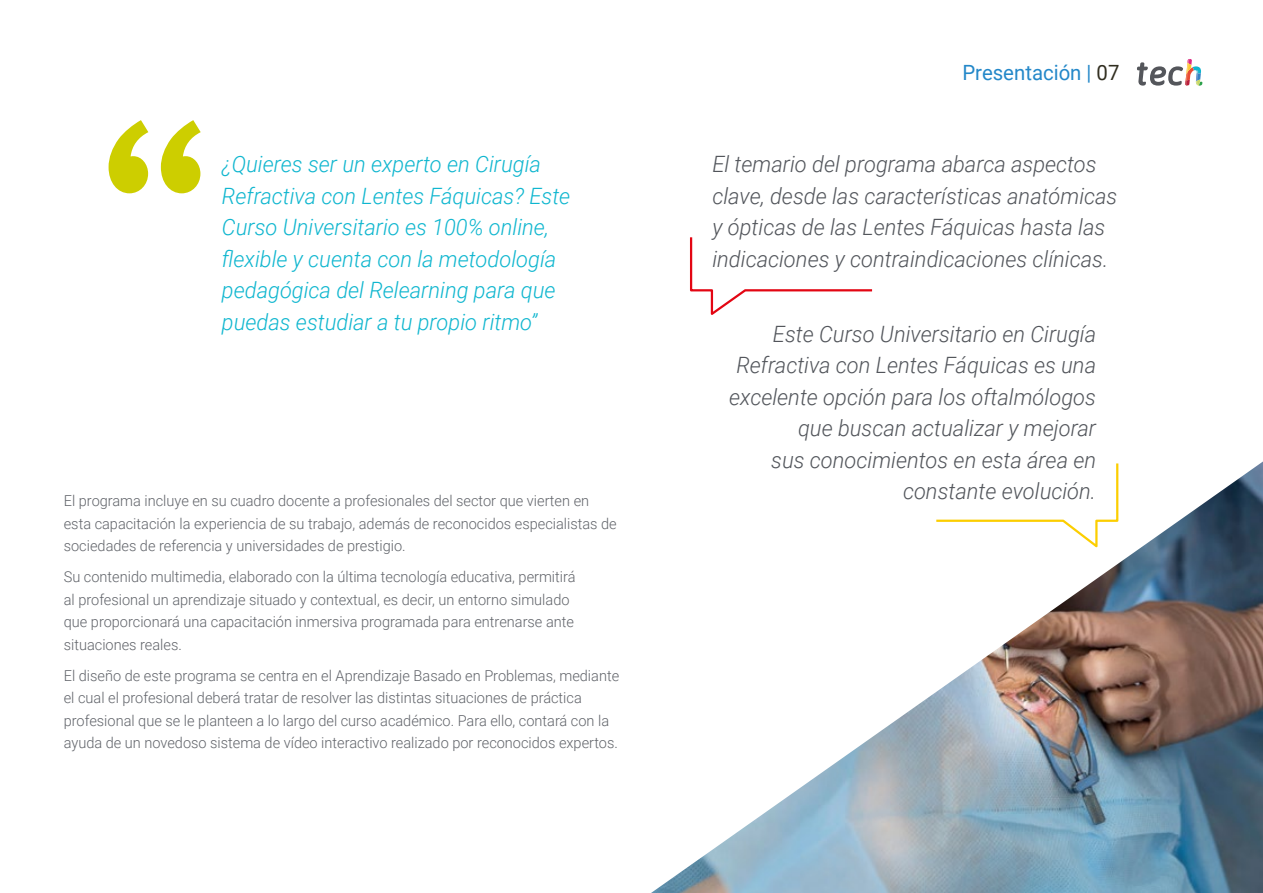
<style>
.page{position:relative;width:1263px;height:893px;background:#fff}
.page>*{position:absolute;margin:0;border:0;box-sizing:border-box;transform-origin:0 0}
.t1{font:italic 300 22.5px/31.5px "Roboto";color:#52555b;text-align:right}
.t2{font:italic 300 22.5px/31.5px "Roboto";color:#0fb6cf}
.t3{font:21px "Roboto";color:#2488c9}
.t4{font:300 15px/22.5px "Roboto";color:#61646a}
.s1{color:#312e20}
</style>
<div class="page">
<svg style="left:109px;top:120px;width:92px;height:73px"></svg>
<img style="left:651px;top:461px;width:612px;height:432px">
<svg style="left:1137px;top:59px;width:65px;height:27px"></svg>
<svg style="left:934px;top:461px;width:185px;height:90px"></svg>
<svg style="left:690px;top:237px;width:183px;height:78px"></svg>
<h1 class="t2" style="left:222px;top:148px;width:350px">¿Quieres ser un experto en Cirugía Refractiva con Lentes Fáquicas? Este Curso Universitario es 100% online, flexible y cuenta con la metodología pedagógica del Relearning para que puedas estudiar a tu propio ritmo”</h1>
<p class="t4" style="left:64px;top:489px;width:554px">El programa incluye en su cuadro docente a profesionales del sector que vierten en esta capacitación la experiencia de su trabajo, además de reconocidos especialistas de sociedades de referencia y universidades de prestigio.</p>
<p class="t4" style="left:64px;top:565px;width:513px">Su contenido multimedia, elaborado con la última tecnología educativa, permitirá al profesional un aprendizaje situado y contextual, es decir, un entorno simulado que proporcionará una capacitación inmersiva programada para entrenarse ante situaciones reales.</p>
<p class="t4" style="left:64px;top:664px;width:557px">El diseño de este programa se centra en el Aprendizaje Basado en Problemas, mediante el cual el profesional deberá tratar de resolver las distintas situaciones de práctica profesional que se le planteen a lo largo del curso académico. Para ello, contará con la ayuda de un novedoso sistema de vídeo interactivo realizado por reconocidos expertos.</p>
<h2 class="t3" style="left:962px;top:57px;width:159px">Presentación | <span class="s1">07</span></h2>
<h1 class="t1" style="left:712px;top:147px;width:407px;text-align:left">El temario del programa abarca aspectos clave, desde las características anatómicas y ópticas de las Lentes Fáquicas hasta las indicaciones y contraindicaciones clínicas.</h1>
<h1 class="t1" style="left:729px;top:317px;width:369px">Este Curso Universitario en Cirugía Refractiva con Lentes Fáquicas es una excelente opción para los oftalmólogos que buscan actualizar y mejorar<br>sus conocimientos en esta área en constante evolución.</h1>
</div>
